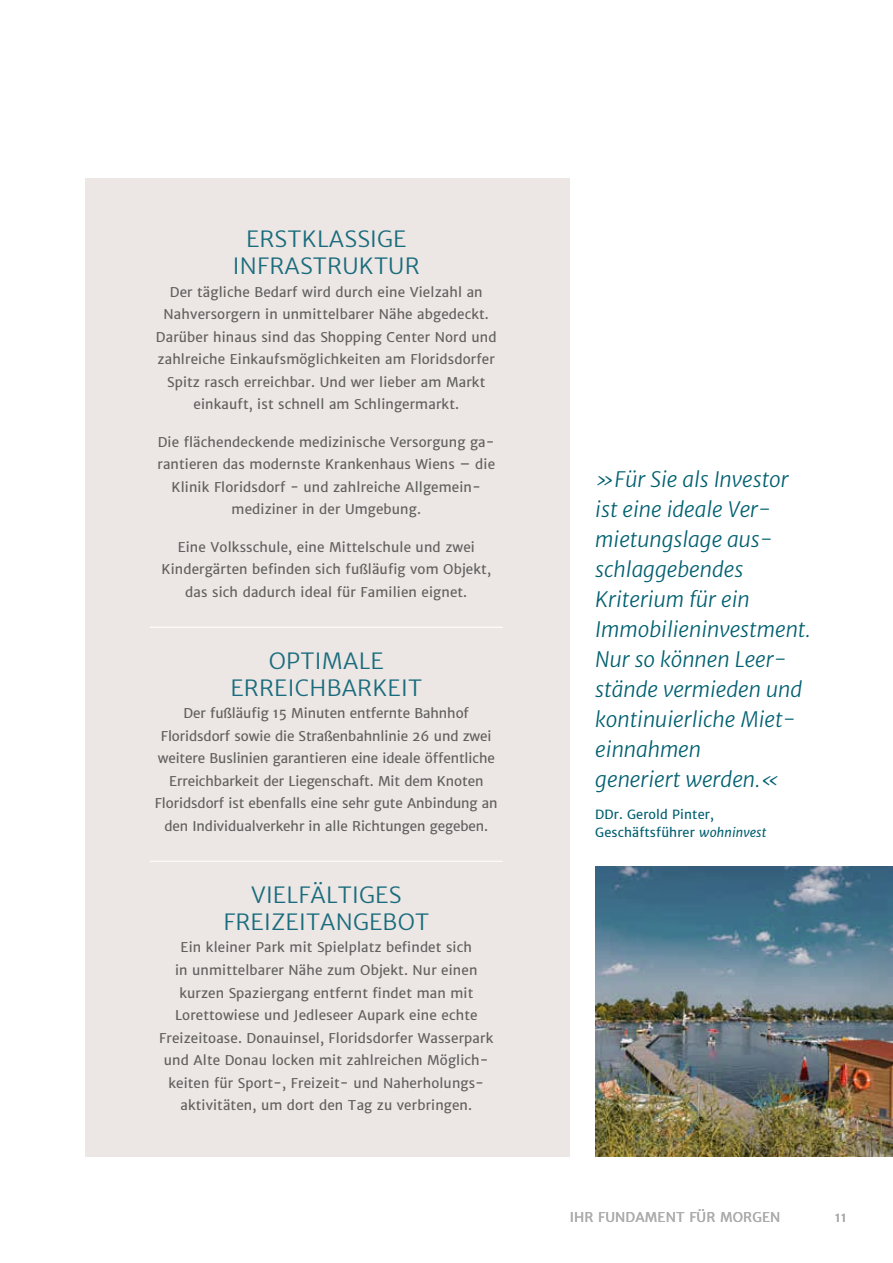
<style>
.page{position:relative;width:893px;height:1263px;background:#fff}
.page>*{position:absolute;margin:0;border:0;box-sizing:border-box;transform-origin:0 0}
.t1{font:300 22.5px/27px "Merriweather Sans";letter-spacing:.01em;color:#196c7d;text-align:center}
.t2{font:italic 300 21px/30px "Merriweather Sans";color:#005f70}
.t3{font:13.5px/22.5px "Merriweather Sans";letter-spacing:.01em;color:#60605f;text-align:center}
.t4{font:13.5px "Merriweather Sans";letter-spacing:.01em;color:#adadad}
.t5{font:12.75px/18px "Merriweather Sans";letter-spacing:.01em;color:#005f70}
.s1{font-style:italic}
</style>
<div class="page">
<div style="left:85px;top:179px;width:485px;height:978px;background:#ece6e4"></div>
<hr style="left:150px;top:627px;width:353px;height:1px;background:#fff">
<hr style="left:150px;top:861px;width:353px;height:1px;background:#fff">
<img style="left:595px;top:866px;width:298px;height:291px">
<h1 class="t1" style="left:233px;top:226px;width:188px">ERSTKLASSIGE<br>INFRASTRUKTUR</h1>
<p class="t3" style="left:156px;top:281px;width:342px">Der tägliche Bedarf wird durch eine Vielzahl an Nahversorgern in unmittelbarer Nähe abgedeckt.<br>Darüber hinaus sind das Shopping Center Nord und zahlreiche Einkaufsmöglichkeiten am Floridsdorfer Spitz rasch erreichbar. Und wer lieber am Markt einkauft, ist schnell am Schlingermarkt.</p>
<p class="t3" style="left:157px;top:431px;width:339px">Die flächendeckende medizinische Versorgung ga&shy;rantieren das modernste Krankenhaus Wiens – die Klinik Floridsdorf - und zahlreiche Allgemein&shy;mediziner in der Umgebung.</p>
<p class="t3" style="left:162px;top:536px;width:331px">Eine Volksschule, eine Mittelschule und zwei<br>Kindergärten befinden sich fußläufig vom Objekt, das sich dadurch ideal für Familien eignet.</p>
<h1 class="t1" style="left:231px;top:647px;width:193px">OPTIMALE<br>ERREICHBARKEIT</h1>
<p class="t3" style="left:155px;top:702px;width:344px">Der fußläufig 15 Minuten entfernte Bahnhof Floridsdorf sowie die Straßenbahnlinie 26 und zwei weitere Buslinien garantieren eine ideale öffentliche Erreichbarkeit der Liegenschaft. Mit dem Knoten Floridsdorf ist ebenfalls eine sehr gute Anbindung an den Individualverkehr in alle Richtungen gegeben.</p>
<h1 class="t1" style="left:223px;top:881px;width:207px">VIELFÄLTIGES<br>FREIZEITANGEBOT</h1>
<p class="t3" style="left:159px;top:936px;width:336px">Ein kleiner Park mit Spielplatz befindet sich<br>in unmittelbarer Nähe zum Objekt. Nur einen kurzen Spaziergang entfernt findet man mit Lorettowiese und Jedleseer Aupark eine echte Freizeitoase. Donauinsel, Floridsdorfer Wasserpark und Alte Donau locken mit zahlreichen Möglich&shy;keiten für Sport-, Freizeit- und Naherholungs&shy;aktivitäten, um dort den Tag zu verbringen.</p>
<h2 class="t2" style="left:595px;top:464px;width:217px">»Für Sie als Investor ist eine ideale Ver&shy;mietungslage aus&shy;schlaggebendes<br>Kriterium für ein<br>Immobilieninvestment.<br>Nur so können Leer&shy;stände vermieden und kontinuierliche Miet&shy;einnahmen<br>generiert werden.«</h2>
<p class="t5" style="left:595px;top:805px;width:173px">DDr. Gerold Pinter,<br>Geschäftsführer <span class="s1">wohninvest</span></p>
<p class="t4" style="left:570px;top:1208px;width:212px">IHR FUNDAMENT FÜR MORGEN</p>
<p class="t4" style="left:835px;top:1208px;width:14px">11</p>
</div>
